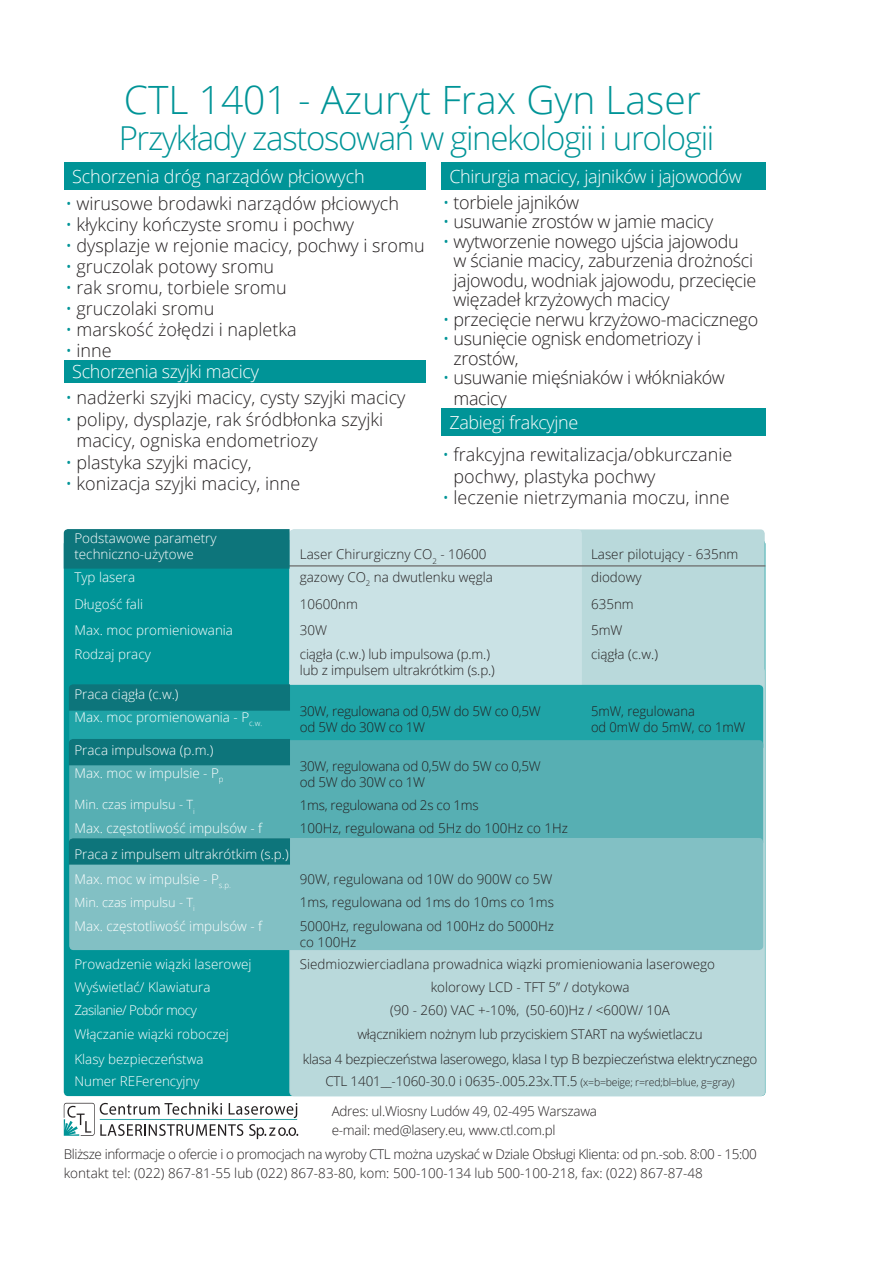
<style>
.page{position:relative;width:893px;height:1263px;background:#fff}
.page>*{position:absolute;margin:0;border:0;box-sizing:border-box;transform-origin:0 0}
.t1{font:300 39px "Open Sans";color:#009497}
.t2{font:300 33px "Open Sans";letter-spacing:-.04em;color:#009497}
.t3{font:300 18px/21.6px "Open Sans";color:#231f20}
.t4{font:300 18px/19.5px "Open Sans";letter-spacing:-.02em;color:#231f20}
.t5{font:300 18px "Open Sans";letter-spacing:-.02em;color:#fff}
.t6{font:300 13.5px/19.5px "Open Sans";letter-spacing:-.02em;color:#231f20}
.t7{font:300 13.35px/16px "Open Sans";color:#231f20}
.t8{font:300 13.35px "Open Sans";color:#fff}
.t9{font:300 13.35px "Open Sans";letter-spacing:-.02em;color:#231f20}
.t10{font:300 13.35px "Open Sans";color:#231f20;scale:.96 1}
.t11{font:300 13.35px "Open Sans";letter-spacing:-.04em;color:#fff}
.t12{font:300 12.75px "Open Sans";color:#fff}
.s1{color:#009497}
.s2{font-size:10.5px}
</style>
<div class="page">
<svg style="left:64px;top:1102px;width:234px;height:37px"></svg>
<div style="left:64px;top:162px;width:361px;height:27px;background:#009497"></div>
<div style="left:64px;top:360px;width:361px;height:22px;background:#009497"></div>
<div style="left:441px;top:162px;width:324px;height:27px;background:#009497"></div>
<div style="left:441px;top:408px;width:324px;height:27px;background:#009497"></div>
<div style="left:64px;top:540px;width:701px;height:556px;background:#009497;border-radius:4px"></div>
<div style="left:290px;top:529px;width:475px;height:567px;background:#b9d9db;border-radius:4px"></div>
<div style="left:289px;top:529px;width:293px;height:419px;background:#cae2e5;border-radius:4px"></div>
<hr style="left:68px;top:565px;width:697px;height:1px;background:#717271">
<div style="left:69px;top:685px;width:694px;height:66px;background:#1fa4a7;border-radius:4px"></div>
<div style="left:69px;top:740px;width:694px;height:106px;background:#57afb3;border-radius:4px"></div>
<div style="left:69px;top:838px;width:694px;height:112px;background:#82c0c4;border-radius:4px"></div>
<div style="left:64px;top:529px;width:226px;height:40px;background:#0d757b"></div>
<svg style="left:69px;top:684px;width:221px;height:27px"></svg>
<div style="left:69px;top:739px;width:221px;height:26px;background:#0d757b"></div>
<svg style="left:69px;top:811px;width:221px;height:60px"></svg>
<p class="t1" style="left:124px;top:73px;width:579px">CTL 1401 - Azuryt Frax Gyn Laser</p>
<p class="t2" style="left:119px;top:115px;width:597px">Przykłady zastosowań w ginekologii i urologii</p>
<p class="t5" style="left:72px;top:164px;width:294px">Schorzenia dróg narządów płciowych</p>
<p class="t3" style="left:66px;top:192px;width:335px"><span class="s1">•</span> wirusowe brodawki narządów płciowych</p>
<p class="t3" style="left:66px;top:213px;width:290px"><span class="s1">•</span> kłykciny kończyste sromu i pochwy</p>
<p class="t3" style="left:66px;top:234px;width:361px"><span class="s1">•</span> dysplazje w rejonie macicy, pochwy i sromu</p>
<p class="t3" style="left:66px;top:255px;width:210px"><span class="s1">•</span> gruczolak potowy sromu</p>
<p class="t3" style="left:66px;top:276px;width:223px"><span class="s1">•</span> rak sromu, torbiele sromu</p>
<p class="t3" style="left:66px;top:297px;width:150px"><span class="s1">•</span> gruczolaki sromu</p>
<p class="t3" style="left:66px;top:318px;width:233px"><span class="s1">•</span> marskość żołędzi i napletka</p>
<p class="t3" style="left:66px;top:339px;width:48px"><span class="s1">•</span> inne</p>
<p class="t5" style="left:72px;top:359px;width:188px">Schorzenia szyjki macicy</p>
<p class="t3" style="left:66px;top:386px;width:341px"><span class="s1">•</span> nadżerki szyjki macicy, cysty szyjki macicy</p>
<p class="t3" style="left:77px;top:408px;width:308px;text-indent:-11px"><span class="s1">•</span> polipy, dysplazje, rak śródbłonka szyjki macicy, ogniska endometriozy</p>
<p class="t3" style="left:66px;top:451px;width:188px"><span class="s1">•</span> plastyka szyjki macicy,</p>
<p class="t3" style="left:66px;top:473px;width:236px"><span class="s1">•</span> konizacja szyjki macicy, inne</p>
<p class="t5" style="left:449px;top:164px;width:294px">Chirurgia macicy, jajników i jajowodów</p>
<p class="t4" style="left:443px;top:192px;width:138px"><span class="s1">•</span> torbiele jajników</p>
<p class="t4" style="left:443px;top:211px;width:272px"><span class="s1">•</span> usuwanie zrostów w jamie macicy</p>
<p class="t4" style="left:454px;top:231px;width:304px;text-indent:-11px"><span class="s1">•</span> wytworzenie nowego ujścia jajowodu<br>w ścianie macicy, zaburzenia drożności jajowodu, wodniak jajowodu, przecięcie więzadeł krzyżowych macicy</p>
<p class="t4" style="left:443px;top:309px;width:317px"><span class="s1">•</span> przecięcie nerwu krzyżowo-macicznego</p>
<p class="t4" style="left:454px;top:328px;width:249px;text-indent:-11px"><span class="s1">•</span> usunięcie ognisk endometriozy i zrostów,</p>
<p class="t4" style="left:443px;top:367px;width:283px"><span class="s1">•</span> usuwanie mięśniaków i włókniaków</p>
<p class="t5" style="left:449px;top:410px;width:131px">Zabiegi frakcyjne</p>
<p class="t3" style="left:454px;top:443px;width:280px;text-indent:-11px"><span class="s1">•</span> frakcyjna rewitalizacja/obkurczanie pochwy, plastyka pochwy</p>
<p class="t3" style="left:443px;top:486px;width:289px"><span class="s1">•</span> leczenie nietrzymania moczu, inne</p>
<p class="t8" style="left:74px;top:529px;width:144px">Podstawowe parametry</p>
<p class="t8" style="left:74px;top:545px;width:121px">techniczno-użytowe</p>
<p class="t7" style="left:300px;top:546px;width:188px">Laser Chirurgiczny CO<sub>2</sub> - 10600</p>
<p class="t7" style="left:591px;top:546px;width:149px">Laser pilotujący - 635nm</p>
<p class="t8" style="left:74px;top:568px;width:62px">Typ lasera</p>
<p class="t7" style="left:300px;top:568px;width:195px">gazowy CO<sub>2</sub> na dwutlenku węgla</p>
<p class="t7" style="left:591px;top:568px;width:52px">diodowy</p>
<p class="t8" style="left:74px;top:595px;width:70px">Długość fali</p>
<p class="t7" style="left:300px;top:596px;width:60px">10600nm</p>
<p class="t7" style="left:591px;top:596px;width:44px">635nm</p>
<p class="t8" style="left:74px;top:621px;width:160px">Max. moc promieniowania</p>
<p class="t7" style="left:300px;top:621px;width:29px">30W</p>
<p class="t7" style="left:591px;top:621px;width:33px">5mW</p>
<p class="t8" style="left:74px;top:645px;width:78px">Rodzaj pracy</p>
<p class="t7" style="left:300px;top:646px;width:192px">ciągła (c.w.) lub impulsowa (p.m.)</p>
<p class="t7" style="left:300px;top:662px;width:197px">lub z impulsem ultrakrótkim (s.p.)</p>
<p class="t7" style="left:591px;top:646px;width:68px">ciągła (c.w.)</p>
<p class="t8" style="left:74px;top:685px;width:106px">Praca ciągła (c.w.)</p>
<p class="t8" style="left:74px;top:708px;width:189px">Max. moc promienowania - P<sub>c.w.</sub></p>
<p class="t9" style="left:300px;top:701px;width:243px">30W, regulowana od 0,5W do 5W co 0,5W</p>
<p class="t9" style="left:300px;top:718px;width:127px">od 5W do 30W co 1W</p>
<p class="t8" style="left:74px;top:741px;width:140px">Praca impulsowa (p.m.)</p>
<p class="t8" style="left:74px;top:763px;width:151px">Max. moc w impulsie - P<sub>p</sub></p>
<p class="t9" style="left:300px;top:757px;width:243px">30W, regulowana od 0,5W do 5W co 0,5W</p>
<p class="t9" style="left:300px;top:773px;width:127px">od 5W do 30W co 1W</p>
<p class="t10" style="left:591px;top:701px;width:110px">5mW, regulowana</p>
<p class="t10" style="left:591px;top:718px;width:162px">od 0mW do 5mW, co 1mW</p>
<p class="t12" style="left:74px;top:796px;width:122px">Min. czas impulsu - T<sub>i</sub></p>
<p class="t9" style="left:300px;top:796px;width:180px">1ms, regulowana od 2s co 1ms</p>
<p class="t8" style="left:74px;top:819px;width:189px">Max. częstotliwość impulsów - f</p>
<p class="t7" style="left:300px;top:820px;width:270px">100Hz, regulowana od 5Hz do 100Hz co 1Hz</p>
<p class="t8" style="left:74px;top:844px;width:216px">Praca z impulsem ultrakrótkim (s.p.)</p>
<p class="t8" style="left:74px;top:870px;width:158px">Max. moc w impulsie - P<sub>s.p.</sub></p>
<p class="t7" style="left:300px;top:870px;width:254px">90W, regulowana od 10W do 900W co 5W</p>
<p class="t12" style="left:74px;top:893px;width:122px">Min. czas impulsu - T<sub>i</sub></p>
<p class="t7" style="left:300px;top:894px;width:256px">1ms, regulowana od 1ms do 10ms co 1ms</p>
<p class="t8" style="left:74px;top:917px;width:189px">Max. częstotliwość impulsów - f</p>
<p class="t7" style="left:300px;top:918px;width:256px">5000Hz, regulowana od 100Hz do 5000Hz co 100Hz</p>
<p class="t8" style="left:74px;top:955px;width:179px">Prowadzenie wiązki laserowej</p>
<p class="t7" style="left:300px;top:956px;width:417px">Siedmiozwierciadlana prowadnica wiązki promieniowania laserowego</p>
<p class="t8" style="left:74px;top:978px;width:138px">Wyświetlać/ Klawiatura</p>
<p class="t7" style="left:431px;top:979px;width:200px">kolorowy LCD - TFT 5” / dotykowa</p>
<p class="t11" style="left:74px;top:1001px;width:124px">Zasilanie/ Pobór mocy</p>
<p class="t7" style="left:390px;top:1001px;width:281px">(90 - 260) VAC +-10%, (50-60)Hz / &lt;600W/ 10A</p>
<p class="t8" style="left:74px;top:1025px;width:156px">Włączanie wiązki roboczej</p>
<p class="t9" style="left:357px;top:1025px;width:347px">włącznikiem nożnym lub przyciskiem START na wyświetlaczu</p>
<p class="t8" style="left:74px;top:1049px;width:131px">Klasy bezpieczeństwa</p>
<p class="t9" style="left:303px;top:1049px;width:456px">klasa 4 bezpieczeństwa laserowego, klasa I typ B bezpieczeństwa elektrycznego</p>
<p class="t8" style="left:74px;top:1072px;width:127px">Numer REFerencyjny</p>
<p class="t7" style="left:325px;top:1072px;width:411px">CTL 1401__-1060-30.0 i 0635-.005.23x.TT.5 <span class="s2">(x=b=beige; r=red;bl=blue, g=gray)</span></p>
<p class="t6" style="left:332px;top:1100px;width:267px">Adres: ul.Wiosny Ludów 49, 02-495 Warszawa e-mail: med@lasery.eu, www.ctl.com.pl</p>
<p class="t6" style="left:64px;top:1143px;width:695px">Bliższe informacje o ofercie i o promocjach na wyroby CTL można uzyskać w Dziale Obsługi Klienta: od pn.-sob. 8:00 - 15:00 kontakt tel: (022) 867-81-55 lub (022) 867-83-80, kom: 500-100-134 lub 500-100-218, fax: (022) 867-87-48</p>
</div>
